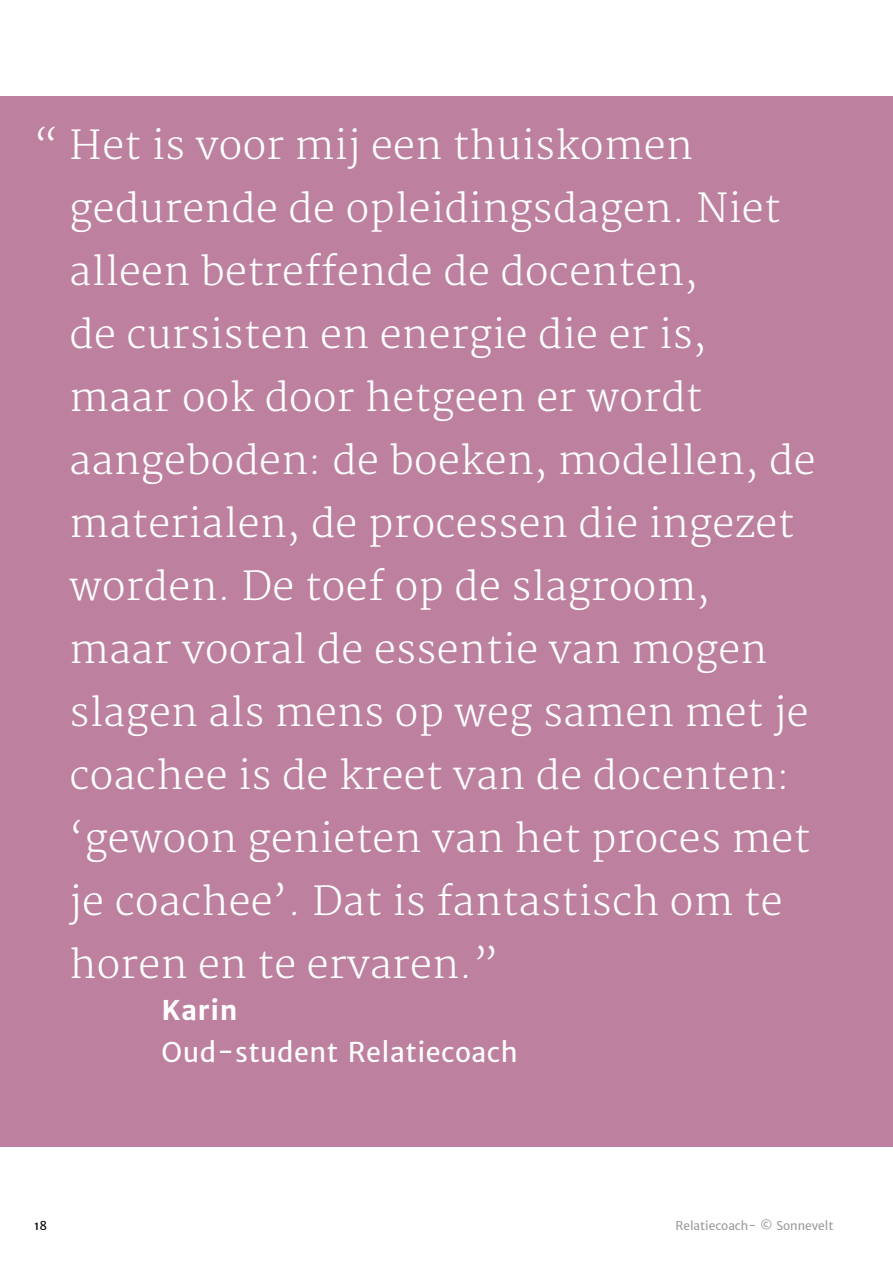
<style>
.page{position:relative;width:893px;height:1263px;background:#fff}
.page>*{position:absolute;margin:0;border:0;box-sizing:border-box;transform-origin:0 0}
.t1{font:300 39px/63px "Merriweather";letter-spacing:.01em;color:#fff}
.t2{font:27px "Merriweather Sans";letter-spacing:.02em;color:#fff}
.t3{font:700 27px "Merriweather Sans";letter-spacing:.02em;color:#fff}
.t4{font:12px "Merriweather Sans";color:#9d9d9c}
.t5{font:12px "Merriweather Sans";color:#000}
</style>
<div class="page">
<div style="left:0;top:96px;width:893px;height:1050px;background:#bd809e"></div>
<p class="t1" style="left:70px;top:115px;width:747px;text-indent:-36px">“ Het is voor mij een thuiskomen gedurende de opleidingsdagen. Niet alleen betreffende de docenten,<br>de cursisten en energie die er is, maar ook door hetgeen er wordt aangeboden: de boeken, modellen, de materialen, de processen die ingezet worden. De toef op de slagroom, maar vooral de essentie van mogen slagen als mens op weg samen met je coachee is de kreet van de docenten: ‘gewoon genieten van het proces met je coachee’. Dat is fantastisch om te horen en te ervaren.”</p>
<p class="t3" style="left:162px;top:994px;width:78px">Karin</p>
<p class="t2" style="left:162px;top:1036px;width:358px">Oud-student Relatiecoach</p>
<p class="t5" style="left:34px;top:1218px;width:15px">18</p>
<p class="t4" style="left:675px;top:1218px;width:159px">Relatiecoach- © Sonnevelt</p>
</div>
